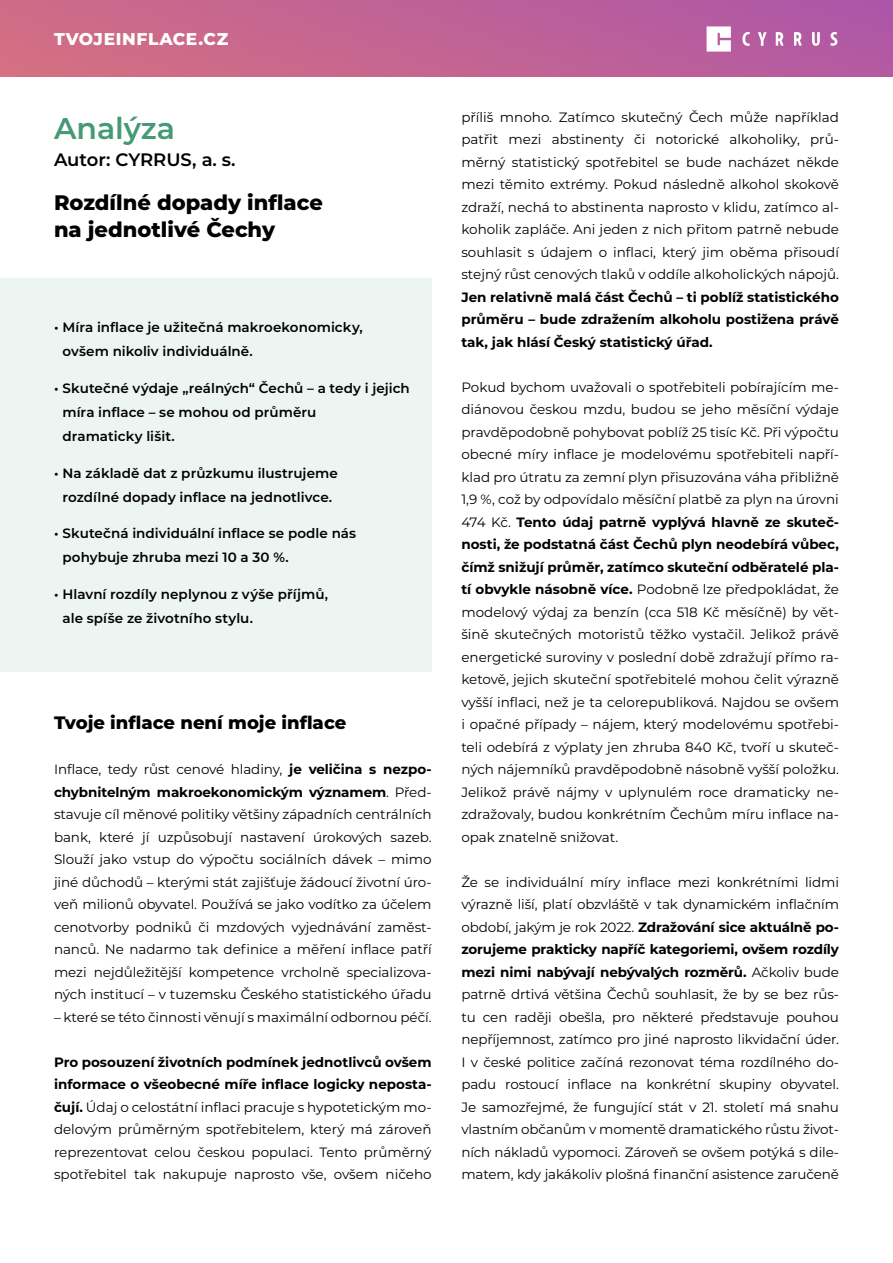
<style>
.page{position:relative;width:893px;height:1263px;background:#fff}
.page>*{position:absolute;margin:0;border:0;box-sizing:border-box;transform-origin:0 0}
.t1{font:600 30px "Montserrat";color:#469975}
.t2{font:800 21px/27px "Montserrat";color:#000}
.t3{font:800 18px "Montserrat";color:#000}
.t4{font:600 18px "Montserrat";color:#000}
.t5{font:800 16.95px "Montserrat";letter-spacing:.035em;color:#fff}
.t6{font:13.5px/22.5px "Montserrat";letter-spacing:-.005em;color:#000;text-align:justify}
.t7{font:600 13.5px/24px "Montserrat";letter-spacing:.005em;color:#000}
.s1{font-weight:700}
</style>
<div class="page">
<img style="left:0;top:0;width:893px;height:77px">
<svg style="left:707px;top:26px;width:24px;height:26px"></svg>
<svg style="left:758px;top:32px;width:9px;height:14px"></svg>
<svg style="left:812px;top:32px;width:8px;height:14px"></svg>
<svg style="left:830px;top:32px;width:7px;height:14px"></svg>
<svg style="left:742px;top:32px;width:8px;height:14px"></svg>
<svg style="left:776px;top:32px;width:8px;height:14px"></svg>
<svg style="left:794px;top:32px;width:8px;height:14px"></svg>
<div style="left:0;top:279px;width:432px;height:393px;background:#ecf5f1"></div>
<p class="t5" style="left:54px;top:26px;width:176px">TVOJEINFLACE.CZ</p>
<p class="t1" style="left:54px;top:107px;width:123px">Analýza</p>
<p class="t4" style="left:54px;top:147px;width:183px">Autor: CYRRUS, a. s.</p>
<p class="t2" style="left:54px;top:188px;width:270px">Rozdílné dopady inflace na jednotlivé Čechy</p>
<p class="t7" style="left:63px;top:315px;width:302px;text-indent:-9px">• Míra inflace je užitečná makroekonomicky, ovšem nikoliv individuálně.</p>
<p class="t7" style="left:63px;top:375px;width:349px;text-indent:-9px">• Skutečné výdaje „reálných“ Čechů – a tedy i jejich míra inflace – se mohou od průměru<br>dramaticky lišit.</p>
<p class="t7" style="left:54px;top:460px;width:285px;text-align:center">• Na základě dat z průzkumu ilustrujeme rozdílné dopady inflace na jednotlivce.</p>
<p class="t7" style="left:63px;top:521px;width:295px;text-indent:-9px">• Skutečná individuální inflace se podle nás pohybuje zhruba mezi 10 a 30 %.</p>
<p class="t7" style="left:63px;top:582px;width:267px;text-indent:-9px">• Hlavní rozdíly neplynou z výše příjmů, ale spíše ze životního stylu.</p>
<p class="t3" style="left:54px;top:709px;width:294px">Tvoje inflace není moje inflace</p>
<p class="t6" style="left:54px;top:757px;width:379px">Inflace, tedy růst cenové hladiny, <span class="s1">je veličina s nezpo&shy;chybnitelným makroekonomickým významem</span>. Před&shy;stavuje cíl měnové politiky většiny západních centrálních bank, které jí uzpůsobují nastavení úrokových sazeb.<br>Slouží jako vstup do výpočtu sociálních dávek – mimo jiné důchodů – kterými stát zajišťuje žádoucí životní úro&shy;veň milionů obyvatel. Používá se jako vodítko za účelem cenotvorby podniků či mzdových vyjednávání zaměst&shy;nanců. Ne nadarmo tak definice a měření inflace patří mezi nejdůležitější kompetence vrcholně specializova&shy;ných institucí – v tuzemsku Českého statistického úřadu</p>
<p class="t6" style="left:54px;top:1005px;width:379px">– které se této činnosti věnují s maximální odbornou péčí.</p>
<p class="t6" style="left:54px;top:1050px;width:379px"><span class="s1">Pro posouzení životních podmínek jednotlivců ovšem informace o všeobecné míře inflace logicky neposta&shy;čují.</span> Údaj o celostátní inflaci pracuje s hypotetickým mo&shy;delovým průměrným spotřebitelem, který má zároveň reprezentovat celou českou populaci. Tento průměrný spotřebitel tak nakupuje naprosto vše, ovšem ničeho</p>
<p class="t6" style="left:461px;top:105px;width:379px">příliš mnoho. Zatímco skutečný Čech může například patřit mezi abstinenty či notorické alkoholiky, prů&shy;měrný statistický spotřebitel se bude nacházet někde mezi těmito extrémy. Pokud následně alkohol skokově zdraží, nechá to abstinenta naprosto v klidu, zatímco al&shy;koholik zapláče. Ani jeden z nich přitom patrně nebude souhlasit s údajem o inflaci, který jim oběma přisoudí stejný růst cenových tlaků v oddíle alkoholických nápojů.<br><span class="s1">Jen relativně malá část Čechů – ti poblíž statistického průměru – bude zdražením alkoholu postižena právě tak, jak hlásí Český statistický úřad.</span></p>
<p class="t6" style="left:461px;top:375px;width:379px">Pokud bychom uvažovali o spotřebiteli pobírajícím me&shy;diánovou českou mzdu, budou se jeho měsíční výdaje pravděpodobně pohybovat poblíž 25 tisíc Kč. Při výpočtu obecné míry inflace je modelovému spotřebiteli napří&shy;klad pro útratu za zemní plyn přisuzována váha přibližně 1,9 %, což by odpovídalo měsíční platbě za plyn na úrovni 474 Kč. <span class="s1">Tento údaj patrně vyplývá hlavně ze skuteč&shy;nosti, že podstatná část Čechů plyn neodebírá vůbec, čímž snižují průměr, zatímco skuteční odběratelé pla&shy;tí obvykle násobně více.</span> Podobně lze předpokládat, že modelový výdaj za benzín (cca 518 Kč měsíčně) by vět&shy;šině skutečných motoristů těžko vystačil. Jelikož právě energetické suroviny v poslední době zdražují přímo ra&shy;ketově, jejich skuteční spotřebitelé mohou čelit výrazně vyšší inflaci, než je ta celorepubliková. Najdou se ovšem i opačné případy – nájem, který modelovému spotřebi&shy;teli odebírá z výplaty jen zhruba 840 Kč, tvoří u skuteč&shy;ných nájemníků pravděpodobně násobně vyšší položku.<br>Jelikož právě nájmy v uplynulém roce dramaticky ne&shy;zdražovaly, budou konkrétním Čechům míru inflace na&shy;opak znatelně snižovat.</p>
<p class="t6" style="left:461px;top:870px;width:379px">Že se individuální míry inflace mezi konkrétními lidmi výrazně liší, platí obzvláště v tak dynamickém inflačním období, jakým je rok 2022. <span class="s1">Zdražování sice aktuálně po&shy;zorujeme prakticky napříč kategoriemi, ovšem rozdíly mezi nimi nabývají nebývalých rozměrů.</span> Ačkoliv bude patrně drtivá většina Čechů souhlasit, že by se bez růs&shy;tu cen raději obešla, pro některé představuje pouhou nepříjemnost, zatímco pro jiné naprosto likvidační úder.<br>I v české politice začíná rezonovat téma rozdílného do&shy;padu rostoucí inflace na konkrétní skupiny obyvatel.<br>Je samozřejmé, že fungující stát v 21. století má snahu vlastním občanům v momentě dramatického růstu život&shy;ních nákladů vypomoci. Zároveň se ovšem potýká s dile&shy;matem, kdy jakákoliv plošná finanční asistence zaručeně</p>
</div>
